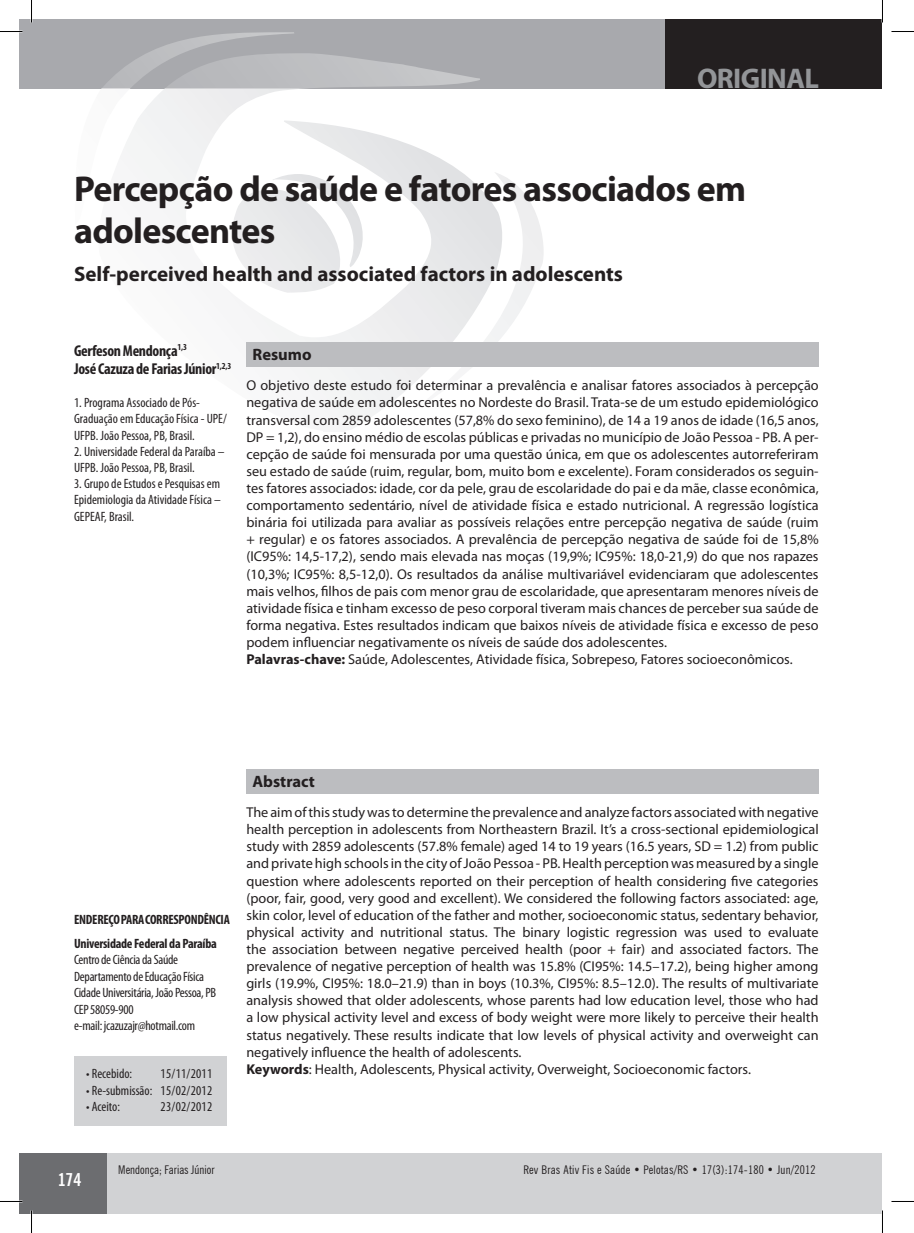
<style>
.page{position:relative;width:914px;height:1233px;background:#fff}
.page>*{position:absolute;margin:0;border:0;box-sizing:border-box;transform-origin:0 0}
.t1{font:700 36px/42px "Myriad Pro";letter-spacing:-.02em;color:#231f20}
.t2{font:700 28.5px "Myriad Pro";letter-spacing:-.02em;color:#939598}
.t3{font:700 21px "Myriad Pro";color:#231f20}
.t4{font:700 condensed 18px "News Gothic BT";color:#fff}
.t5{font:700 16.5px "Myriad Pro";color:#231f20}
.t6{font:700 condensed 15.75px/18.9px "Myriad Pro";letter-spacing:-.02em;color:#231f20}
.t7{font:14.25px/17.1px "Myriad Pro";color:#231f20}
.t8{font:condensed 13.5px/16.2px "Myriad Pro";color:#231f20}
.t9{font:condensed 13.5px/16.5px "Myriad Pro";letter-spacing:-.02em;color:#231f20}
.t10{font:700 condensed 13.5px "Myriad Pro";letter-spacing:-.02em;color:#231f20}
.t11{font:condensed 12px "News Gothic BT";letter-spacing:.02em;color:#231f20}
.t12{font:condensed 12px "News Gothic BT";color:#231f20}
.s1{font-weight:700}
</style>
<div class="page">
<div style="left:19px;top:1153px;width:89px;height:60px;background:#6c6d70"></div>
<div style="left:107px;top:1153px;width:774px;height:60px;background:#d1d2d4"></div>
<div style="left:74px;top:1055px;width:153px;height:70px;background:#d1d2d4"></div>
<div style="left:19px;top:19px;width:689px;height:69px;background:#a8a9ad"></div>
<div style="left:665px;top:19px;width:217px;height:69px;background:#231f20"></div>
<svg style="left:330px;top:401px;width:62px;height:28px"></svg>
<svg style="left:74px;top:32px;width:489px;height:369px"></svg>
<div style="left:246px;top:342px;width:572px;height:24px;background:#bcbdc0"></div>
<div style="left:246px;top:769px;width:572px;height:24px;background:#bcbdc0"></div>
<hr style="left:0;top:1200px;width:22px;height:2px;background:#fff">
<hr style="left:881px;top:0;width:2px;height:23px;background:#fff">
<svg style="left:0;top:31px;width:22px;height:1px"></svg>
<svg style="left:891px;top:31px;width:22px;height:1px"></svg>
<svg style="left:0;top:1201px;width:22px;height:1px"></svg>
<svg style="left:891px;top:1201px;width:22px;height:1px"></svg>
<svg style="left:31px;top:0;width:1px;height:23px"></svg>
<svg style="left:31px;top:1210px;width:1px;height:22px"></svg>
<svg style="left:882px;top:0;width:1px;height:23px"></svg>
<svg style="left:882px;top:1210px;width:1px;height:22px"></svg>
<h2 class="t2" style="left:697px;top:60px;width:123px">orIGInal</h2>
<h1 class="t1" style="left:74px;top:167px;width:673px">Percepção de saúde e fatores associados em adolescentes</h1>
<h3 class="t3" style="left:74px;top:260px;width:550px">self-perceived health and associated factors in adolescents</h3>
<p class="t6" style="left:74px;top:340px;width:159px">Gerfeson Mendonça<sup>1,3<br></sup>José Cazuza de Farias Júnior<sup>1,2,3</sup></p>
<p class="t8" style="left:74px;top:394px;width:154px">1. Programa Associado de Pós-<br>Graduação em Educação Física - UPE/<br>UFPB. João Pessoa, PB, Brasil.</p>
<p class="t8" style="left:74px;top:443px;width:152px">2. Universidade Federal da Paraíba –<br>UFPB. João Pessoa, PB, Brasil.</p>
<p class="t8" style="left:74px;top:475px;width:148px;text-align:justify">3. Grupo de Estudos e Pesquisas em Epidemiologia da Atividade Física – GEPEAF, Brasil.</p>
<p class="t5" style="left:252px;top:343px;width:60px">resumo</p>
<p class="t7" style="left:246px;top:377px;width:573px">O objetivo deste estudo foi determinar a prevalência e analisar fatores associados à percepção negativa de saúde em adolescentes no Nordeste do Brasil. Trata-se de um estudo epidemiológico transversal com 2859 adolescentes (57,8% do sexo feminino), de 14 a 19 anos de idade (16,5 anos, DP = 1,2), do ensino médio de escolas públicas e privadas no município de João Pessoa - PB. A per&shy;cepção de saúde foi mensurada por uma questão única, em que os adolescentes autorreferiram seu estado de saúde (ruim, regular, bom, muito bom e excelente). Foram considerados os seguin&shy;tes fatores associados: idade, cor da pele, grau de escolaridade do pai e da mãe, classe econômica, comportamento sedentário, nível de atividade física e estado nutricional. A regressão logística binária foi utilizada para avaliar as possíveis relações entre percepção negativa de saúde (ruim + regular) e os fatores associados. A prevalência de percepção negativa de saúde foi de 15,8% (IC95%: 14,5-17,2), sendo mais elevada nas moças (19,9%; IC95%: 18,0-21,9) do que nos rapazes (10,3%; IC95%: 8,5-12,0). Os resultados da análise multivariável evidenciaram que adolescentes mais velhos, filhos de pais com menor grau de escolaridade, que apresentaram menores níveis de atividade física e tinham excesso de peso corporal tiveram mais chances de perceber sua saúde de forma negativa. Estes resultados indicam que baixos níveis de atividade física e excesso de peso podem influenciar negativamente os níveis de saúde dos adolescentes.<br><span class="s1">Palavras-chave:</span> Saúde, Adolescentes, Atividade física, Sobrepeso, Fatores socioeconômicos.</p>
<p class="t10" style="left:74px;top:911px;width:157px">ENDEREÇO PARA CORRESPONDÊNCIA</p>
<p class="t10" style="left:74px;top:934px;width:144px">Universidade Federal da Paraíba</p>
<p class="t9" style="left:74px;top:951px;width:144px">Centro de Ciência da Saúde<br>Departamento de Educação Física<br>Cidade Universitária, João Pessoa, PB<br>CEP 58059-900<br>e-mail: jcazuzajr@hotmail.com</p>
<p class="t8" style="left:86px;top:1065px;width:47px">• Recebido:</p>
<p class="t8" style="left:86px;top:1081px;width:68px">• Re-submissão:</p>
<p class="t8" style="left:86px;top:1097px;width:35px">• Aceito:</p>
<p class="t8" style="left:161px;top:1065px;width:53px;text-align:justify">15/11/2011<br>15/02/2012<br>23/02/2012</p>
<p class="t5" style="left:252px;top:771px;width:64px">abstract</p>
<p class="t7" style="left:246px;top:803px;width:573px">The aim of this study was to determine the prevalence and analyze factors associated with negative health perception in adolescents from Northeastern Brazil. It’s a cross-sectional epidemiological study with 2859 adolescents (57.8% female) aged 14 to 19 years (16.5 years, SD = 1.2) from public and private high schools in the city of João Pessoa - PB. Health perception was measured by a single question where adolescents reported on their perception of health considering five categories (poor, fair, good, very good and excellent). We considered the following factors associated: age, skin color, level of education of the father and mother, socioeconomic status, sedentary behavior, physical activity and nutritional status. The binary logistic regression was used to evaluate the association between negative perceived health (poor + fair) and associated factors. The prevalence of negative perception of health was 15.8% (CI95%: 14.5–17.2), being higher among girls (19.9%, CI95%: 18.0–21.9) than in boys (10.3%, CI95%: 8.5–12.0). The results of multivariate analysis showed that older adolescents, whose parents had low education level, those who had a low physical activity level and excess of body weight were more likely to perceive their health status negatively. These results indicate that low levels of physical activity and overweight can negatively influence the health of adolescents.<br><span class="s1">Keywords</span>: Health, Adolescents, Physical activity, Overweight, Socioeconomic factors.</p>
<p class="t4" style="left:58px;top:1168px;width:25px">174</p>
<p class="t12" style="left:118px;top:1162px;width:98px">Mendonça; Farias Júnior</p>
<p class="t11" style="left:523px;top:1162px;width:293px">Rev Bras Ativ Fis e Saúde • Pelotas/RS • 17(3):174-180 • Jun/2012</p>
</div>
